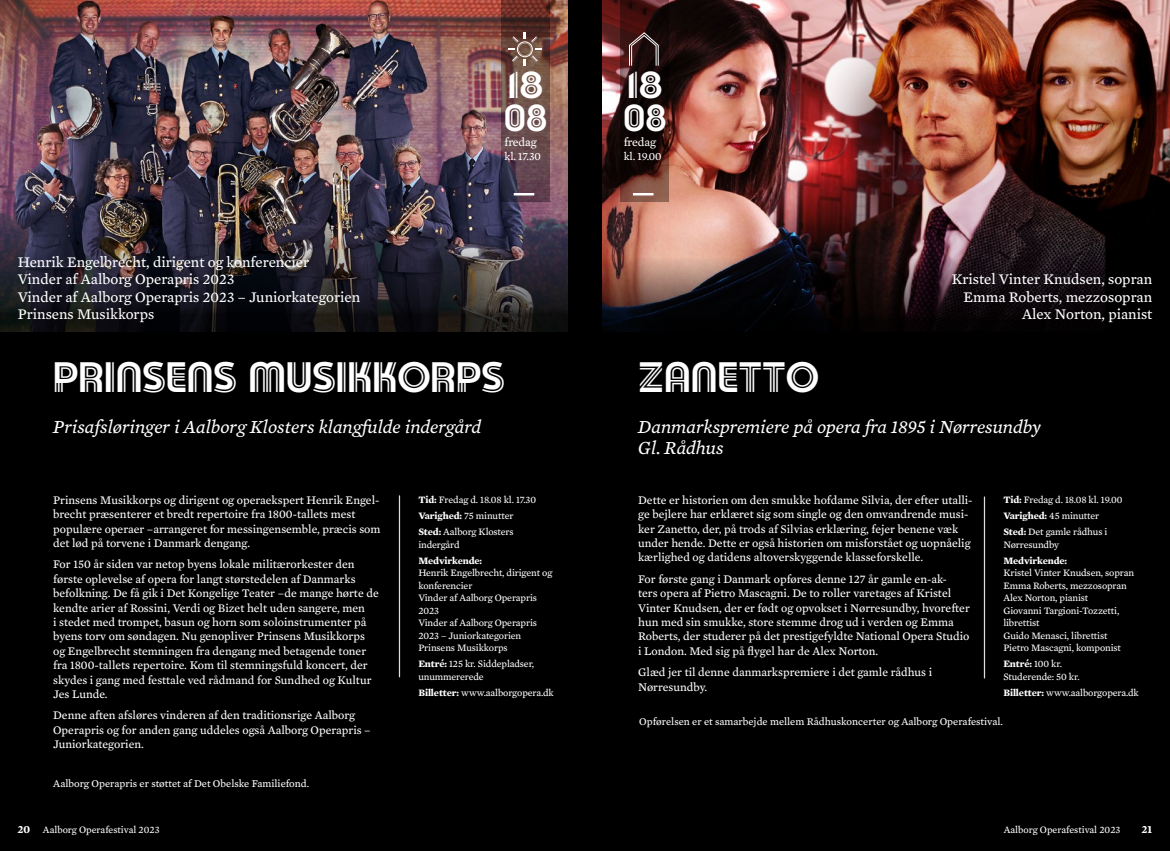
<style>
.page{position:relative;width:1170px;height:851px;background:#fff}
.page>*{position:absolute;margin:0;border:0;box-sizing:border-box;transform-origin:0 0}
.t1{font:42.5px "Musikkens Hus Diva";color:#fff}
.t2{font:37.5px/32.5px "Musikkens Hus Diva";color:#fff;scale:1.13 1}
.t3{font:italic 18.75px/21.2px "Mercury Text G3";color:#fff}
.t4{font:15px/17.5px "Mercury Text G3";color:#fff;text-align:right}
.t5{font:12px "Mercury Text G3";letter-spacing:-.01em;color:#fff}
.t6{font:11.88px/14.4px "Mercury Text G3";color:#fff}
.t7{font:11.25px "Mercury Text G3";letter-spacing:-.01em;color:#fff}
.t8{font:700 11.25px "Mercury Text G3";color:#fff}
.t9{font:10.62px "Mercury Text G3";color:#fff}
.t10{font:10px/12.5px "Mercury Text G3";letter-spacing:-.01em;color:#fff}
.t11{font:700 10px "Mercury Text G3";letter-spacing:-.01em;color:#fff}
.s1{font-weight:700}
.s2{font-weight:700;font-size:11.25px}
</style>
<div class="page">
<div style="left:585px;top:0;width:584px;height:850px;background:#000"></div>
<div style="left:0;top:0;width:585px;height:850px;background:#000"></div>
<hr style="left:399px;top:496px;width:1px;height:180px;background:#dcddde">
<hr style="left:983px;top:497px;width:2px;height:180px;background:#dcddde">
<img style="left:602px;top:0;width:567px;height:248px">
<svg style="left:602px;top:248px;width:504px;height:84px"></svg>
<svg style="left:620px;top:0;width:48px;height:202px"></svg>
<svg style="left:628px;top:32px;width:31px;height:35px"></svg>
<hr style="left:633px;top:193px;width:20px;height:2px;background:#fff">
<img style="left:0;top:0;width:567px;height:216px">
<img style="left:0;top:216px;width:567px;height:116px">
<svg style="left:501px;top:0;width:48px;height:202px"></svg>
<hr style="left:513px;top:193px;width:21px;height:2px;background:#fff">
<svg style="left:507px;top:32px;width:35px;height:34px"></svg>
<h2 class="t2" style="left:504px;top:68px;width:40px">18<br>08</h2>
<p class="t4" style="left:18px;top:252px;width:344px;text-align:left">Henrik Engelbrecht, dirigent og konferencier<br>Vinder af Aalborg Operapris 2023<br>Vinder af Aalborg Operapris 2023 – Juniorkategorien Prinsens Musikkorps</p>
<p class="t5" style="left:504px;top:133px;width:34px">fredag</p>
<p class="t7" style="left:504px;top:148px;width:38px">kl. 17.30</p>
<h1 class="t1" style="left:53px;top:353px;width:453px">PRINSENS MUSIKKORPS</h1>
<h3 class="t3" style="left:53px;top:415px;width:429px">Prisafsløringer i Aalborg Klosters klangfulde indergård</h3>
<p class="t6" style="left:53px;top:492px;width:329px">Prinsens Musikkorps og dirigent og operaekspert Henrik Engel&shy;brecht præsenterer et bredt repertoire fra 1800-tallets mest populære operaer –arrangeret for messingensemble, præcis som det lød på torvene i Danmark dengang.</p>
<p class="t6" style="left:53px;top:556px;width:327px">For 150 år siden var netop byens lokale militærorkester den første oplevelse af opera for langt størstedelen af Danmarks befolkning. De få gik i Det Kongelige Teater –de mange hørte de kendte arier af Rossini, Verdi og Bizet helt uden sangere, men<br>i stedet med trompet, basun og horn som soloinstrumenter på byens torv om søndagen. Nu genopliver Prinsens Musikkorps og Engelbrecht stemningen fra dengang med betagende toner fra 1800-tallets repertoire. Kom til stemningsfuld koncert, der skydes i gang med festtale ved rådmand for Sundhed og Kultur Jes Lunde.</p>
<p class="t6" style="left:53px;top:707px;width:319px">Denne aften afsløres vinderen af den traditionsrige Aalborg<br>Operapris og for anden gang uddeles også Aalborg Operapris –<br>Juniorkategorien.</p>
<p class="t9" style="left:53px;top:775px;width:257px">Aalborg Operapris er støttet af Det Obelske Familiefond.</p>
<p class="t10" style="left:418px;top:491px;width:119px;line-height:16px"><span class="s1">Tid:</span> Fredag d. 18.08 kl. 17.30<br><span class="s1">Varighed:</span> 75 minutter<br><span class="s1">Sted:</span> Aalborg Klosters</p>
<p class="t10" style="left:418px;top:537px;width:43px">indergård</p>
<p class="t11" style="left:418px;top:552px;width:65px">Medvirkende:</p>
<p class="t10" style="left:418px;top:566px;width:135px">Henrik Engelbrecht, dirigent og konferencier<br>Vinder af Aalborg Operapris<br>2023<br>Vinder af Aalborg Operapris<br>2023 – Juniorkategorien<br>Prinsens Musikkorps</p>
<p class="t10" style="left:418px;top:657px;width:117px"><span class="s1">Entré:</span> 125 kr. Siddepladser, unummererede</p>
<p class="t10" style="left:418px;top:685px;width:137px"><span class="s1">Billetter:</span> www.aalborgopera.dk</p>
<h2 class="t2" style="left:623px;top:68px;width:40px">18<br>08</h2>
<p class="t5" style="left:623px;top:133px;width:34px">fredag</p>
<p class="t7" style="left:623px;top:148px;width:39px">kl. 19.00</p>
<p class="t4" style="left:951px;top:270px;width:202px">Kristel Vinter Knudsen, sopran<br>Emma Roberts, mezzosopran<br>Alex Norton, pianist</p>
<h1 class="t1" style="left:638px;top:353px;width:182px">ZANETTO</h1>
<h3 class="t3" style="left:638px;top:415px;width:404px">Danmarkspremiere på opera fra 1895 i Nørresundby<br>Gl. Rådhus</h3>
<p class="t6" style="left:638px;top:492px;width:336px">Dette er historien om den smukke hofdame Silvia, der efter utalli&shy;ge bejlere har erklæret sig som single og den omvandrende musi&shy;ker Zanetto, der, på trods af Silvias erklæring, fejer benene væk under hende. Dette er også historien om misforstået og uopnåelig kærlighed og datidens altoverskyggende klasseforskelle.</p>
<p class="t6" style="left:638px;top:571px;width:333px">For første gang i Danmark opføres denne 127 år gamle en-ak-<br>ters opera af Pietro Mascagni. De to roller varetages af Kristel Vinter Knudsen, der er født og opvokset i Nørresundby, hvorefter hun med sin smukke, store stemme drog ud i verden og Emma Roberts, der studerer på det prestigefyldte National Opera Studio i London. Med sig på flygel har de Alex Norton.</p>
<p class="t6" style="left:638px;top:664px;width:295px">Glæd jer til denne danmarkspremiere i det gamle rådhus i<br>Nørresundby.</p>
<p class="t10" style="left:1003px;top:491px;width:120px;line-height:16px"><span class="s1">Tid:</span> Fredag d. 18.08 kl. 19.00<br><span class="s1">Varighed:</span> 45 minutter<br><span class="s1">Sted:</span> Det gamle rådhus i</p>
<p class="t10" style="left:1003px;top:537px;width:57px">Nørresundby</p>
<p class="t11" style="left:1003px;top:552px;width:65px">Medvirkende:</p>
<p class="t10" style="left:1003px;top:566px;width:132px">Kristel Vinter Knudsen, sopran<br>Emma Roberts, mezzosopran<br>Alex Norton, pianist<br>Giovanni Targioni-Tozzetti, librettist<br>Guido Menasci, librettist<br>Pietro Mascagni, komponist</p>
<p class="t10" style="left:1003px;top:657px;width:78px"><span class="s1">Entré:</span> 100 kr.<br>Studerende: 50 kr.</p>
<p class="t10" style="left:1003px;top:685px;width:137px"><span class="s1">Billetter:</span> www.aalborgopera.dk</p>
<p class="t9" style="left:639px;top:714px;width:365px">Opførelsen er et samarbejde mellem Rådhuskoncerter og Aalborg Operafestival.</p>
<p class="t10" style="left:18px;top:823px;width:143px"><span class="s2">20</span> Aalborg Operafestival 2023</p>
<p class="t10" style="left:1003px;top:823px;width:118px">Aalborg Operafestival 2023</p>
<p class="t8" style="left:1141px;top:820px;width:12px">21</p>
</div>
